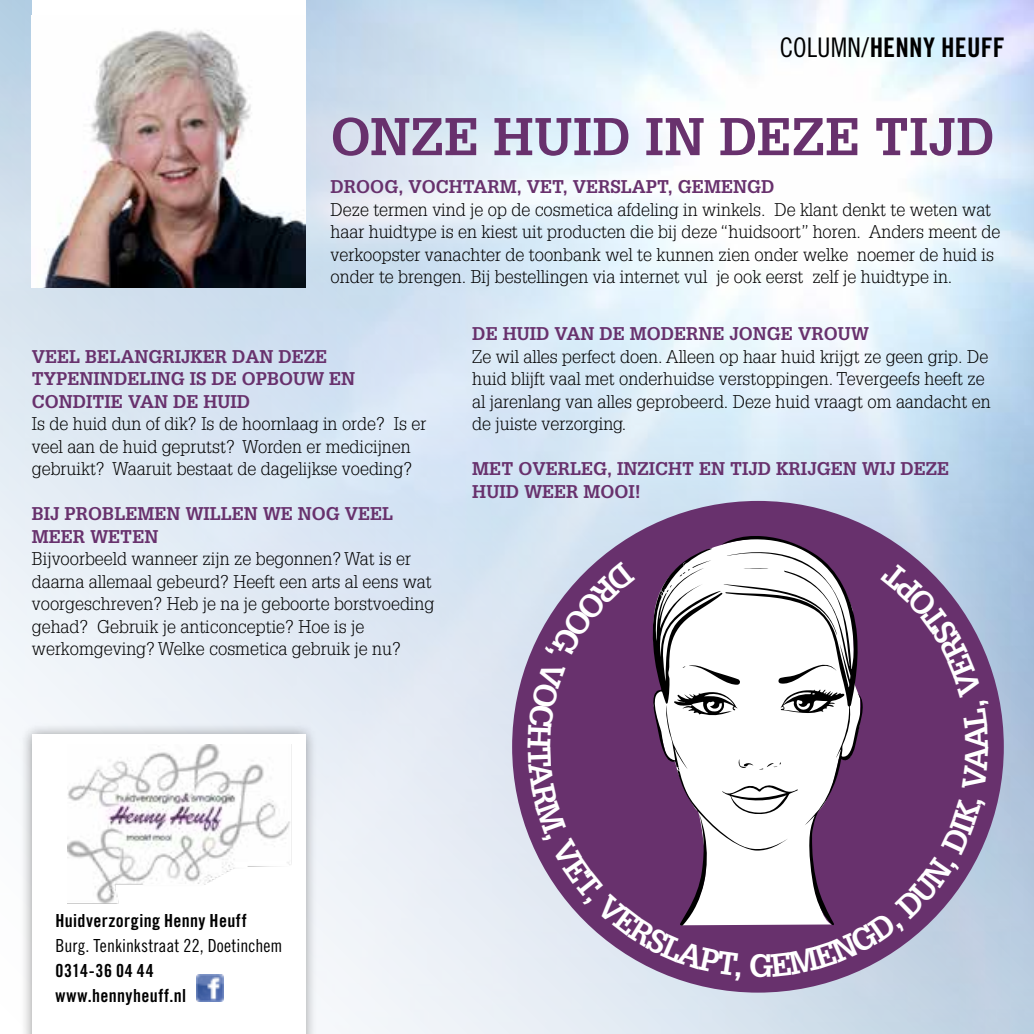
<style>
.page{position:relative;width:1034px;height:1034px;background:#fff}
.page>*{position:absolute;margin:0;border:0;box-sizing:border-box;transform-origin:0 0}
.t1{font:700 51.75px "Glypha LT Std";letter-spacing:.015em;color:#68316d}
.t2{font:27px "Trade Gothic LT Std Bd Cn 20";letter-spacing:.005em;color:#000}
.t3{font:300 18px/22.5px "Glypha LT Std";color:#000}
.t4{font:700 18px/22.5px "Glypha LT Std";color:#68316d}
.t5{font:18px/24.8px "Trade Gothic LT Std Bd Cn 20";letter-spacing:.02em;color:#000}
.t6{font:18px "Trade Gothic LT Std Cn 18";letter-spacing:.005em;color:#000}
.s1{font-family:"Trade Gothic LT Std Cn 18"}
</style>
<div class="page">
<img style="left:0;top:0;width:1033px;height:1033px">
<div style="left:20px;top:722px;width:298px;height:311px;background:#000;opacity:.4"></div>
<div style="left:32px;top:734px;width:273px;height:299px;background:#fff"></div>
<img style="left:67px;top:744px;width:225px;height:160px">
<img style="left:197px;top:974px;width:26px;height:27px">
<div style="left:32px;top:0;width:273px;height:288px;background:#fff"></div>
<img style="left:43px;top:30px;width:262px;height:258px">
<div style="left:512px;top:501px;width:491px;height:491px;background:#68316d;border-radius:50%"></div>
<svg style="left:721px;top:536px;width:83px;height:12px"></svg>
<svg style="left:527px;top:548px;width:461px;height:432px"></svg>
<h2 class="t2" style="left:779px;top:31px;width:226px"><span class="s1">COLUMN/</span>HENNY HEUFF</h2>
<h1 class="t1" style="left:330px;top:105px;width:665px">ONZE HUID IN DEZE TIJD</h1>
<p class="t4" style="left:330px;top:175px;width:445px">DROOG, VOCHTARM, VET, VERSLAPT, GEMENGD</p>
<p class="t3" style="left:330px;top:198px;width:671px">Deze termen vind je op de cosmetica afdeling in winkels. De klant denkt te weten wat haar huidtype is en kiest uit producten die bij deze “huidsoort” horen. Anders meent de verkoopster vanachter de toonbank wel te kunnen zien onder welke noemer de huid is onder te brengen. Bij bestellingen via internet vul je ook eerst zelf je huidtype in.</p>
<p class="t4" style="left:32px;top:344px;width:325px">VEEL BELANGRIJKER DAN DEZE<br>TYPENINDELING IS DE OPBOUW EN<br>CONDITIE VAN DE HUID</p>
<p class="t3" style="left:32px;top:412px;width:396px">Is de huid dun of dik? Is de hoornlaag in orde? Is er veel aan de huid geprutst? Worden er medicijnen gebruikt? Waaruit bestaat de dagelijkse voeding?</p>
<p class="t4" style="left:32px;top:502px;width:363px">BIJ PROBLEMEN WILLEN WE NOG VEEL<br>MEER WETEN</p>
<p class="t3" style="left:32px;top:547px;width:404px">Bijvoorbeeld wanneer zijn ze begonnen? Wat is er daarna allemaal gebeurd? Heeft een arts al eens wat voorgeschreven? Heb je na je geboorte borstvoeding gehad? Gebruik je anticonceptie? Hoe is je werkomgeving? Welke cosmetica gebruik je nu?</p>
<p class="t4" style="left:472px;top:322px;width:398px">DE HUID VAN DE MODERNE JONGE VROUW</p>
<p class="t3" style="left:472px;top:345px;width:519px">Ze wil alles perfect doen. Alleen op haar huid krijgt ze geen grip. De huid blijft vaal met onderhuidse verstoppingen. Tevergeefs heeft ze al jarenlang van alles geprobeerd. Deze huid vraagt om aandacht en de juiste verzorging.</p>
<p class="t4" style="left:472px;top:457px;width:478px">MET OVERLEG, INZICHT EN TIJD KRIJGEN WIJ DEZE<br>HUID WEER MOOI!</p>
<p class="t5" style="left:55px;top:908px;width:193px">Huidverzorging Henny Heuff</p>
<p class="t6" style="left:55px;top:934px;width:228px">Burg. Tenkinkstraat 22, Doetinchem</p>
<p class="t5" style="left:55px;top:957px;width:132px">0314-36 04 44 www.hennyheuff.nl</p>
</div>
